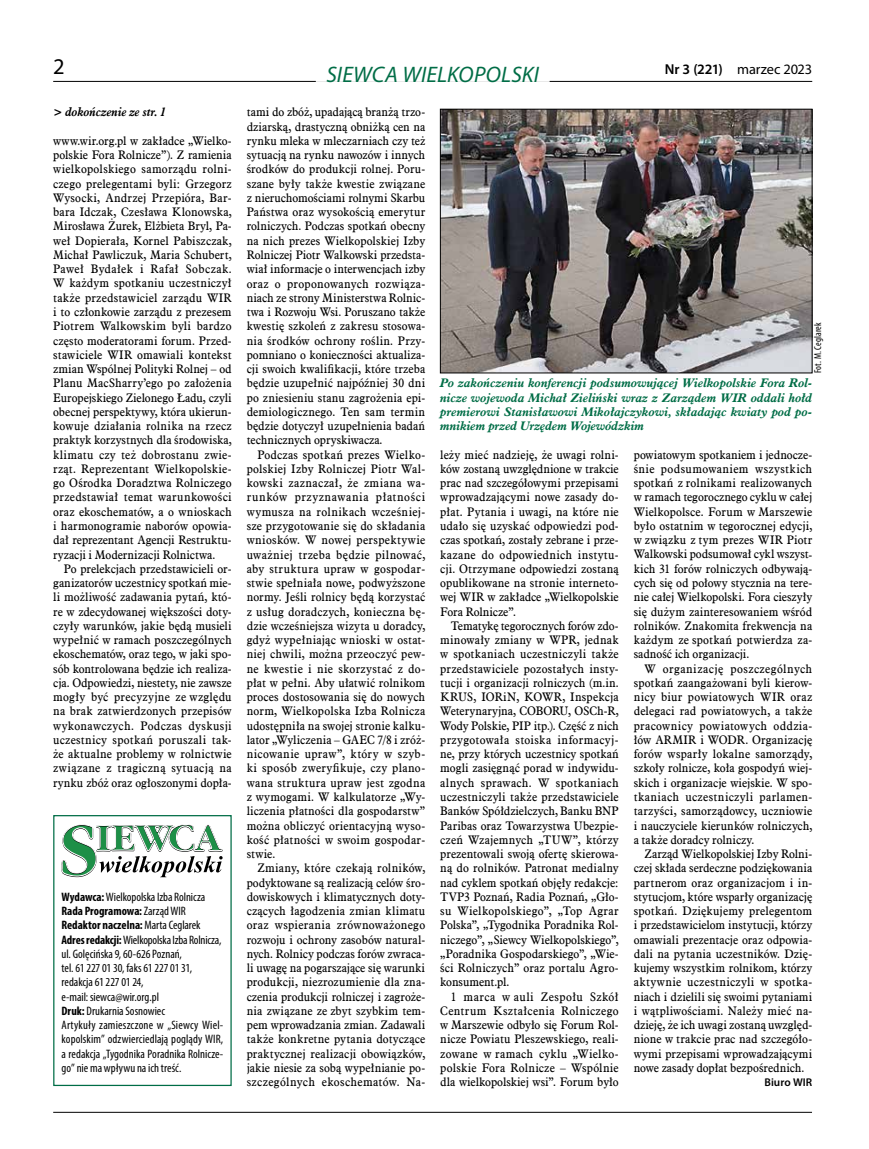
<style>
.page{position:relative;width:869px;height:1149px;background:#fff}
.page>*{position:absolute;margin:0;border:0;box-sizing:border-box;transform-origin:0 0}
.t1{font:italic 22.5px "Myriad Pro";letter-spacing:.01em;color:#006d46}
.t2{font:22.5px "Myriad Pro";color:#000}
.t3{font:14.38px "Myriad Pro";letter-spacing:-.01em;color:#000}
.t4{font:condensed 12.25px/14.2px "Myriad Pro";color:#000}
.t5{font:12.12px/14.2px "Aldine 721 EU";letter-spacing:.005em;color:#000;text-align:justify;scale:.95 1}
.t6{font:italic 700 12.12px/14.2px "Aldine 721 EU";color:#006d46;text-align:justify}
.t7{font:italic 700 12.12px "Aldine 721 EU";color:#000;scale:.95 1}
.t8{font:600 11.25px "Myriad Pro";color:#000}
.t9{font:condensed 10px "Myriad Pro";letter-spacing:.01em;color:#000}
.s1{font-weight:600}
.s2{font-weight:700}
</style>
<div class="page">
<hr style="left:53px;top:81px;width:758px;height:1px;background:#000">
<svg style="left:316px;top:81px;width:233px;height:1px"></svg>
<hr style="left:53px;top:1111px;width:758px;height:1px;background:#000">
<div style="left:53px;top:814px;width:178px;height:271px;border:1px solid #006d46"></div>
<svg style="left:61px;top:824px;width:162px;height:53px"></svg>
<img style="left:442px;top:111px;width:367px;height:260px">
<div style="left:440px;top:109px;width:371px;height:264px;border:1px solid #000"></div>
<h1 class="t2" style="left:53px;top:53px;width:13px">2</h1>
<p class="t3" style="left:664px;top:60px;width:149px"><span class="s1">Nr 3 (221)</span> marzec 2023</p>
<h1 class="t1" style="left:326px;top:60px;width:214px">SIEWCA WIELKOPOLSKI</h1>
<p class="t7" style="left:53px;top:104px;width:120px">&gt; dokończenie ze str. 1</p>
<p class="t5" style="left:53px;top:134px;width:189px">www.wir.org.pl w zakładce „Wielko&shy;polskie Fora Rolnicze”). Z ramienia wielkopolskiego samorządu rolni&shy;czego prelegentami byli: Grzegorz Wysocki, Andrzej Przepióra, Bar&shy;bara Idczak, Czesława Klonowska, Mirosława Żurek, Elżbieta Bryl, Pa&shy;weł Dopierała, Kornel Pabiszczak, Michał Pawliczuk, Maria Schubert, Paweł Bydałek i Rafał Sobczak.<br>W każdym spotkaniu uczestniczył także przedstawiciel zarządu WIR i to członkowie zarządu z prezesem Piotrem Walkowskim byli bardzo często moderatorami forum. Przed&shy;stawiciele WIR omawiali kontekst zmian Wspólnej Polityki Rolnej – od Planu MacSharry’ego po założenia Europejskiego Zielonego Ładu, czyli obecnej perspektywy, która ukierun&shy;kowuje działania rolnika na rzecz praktyk korzystnych dla środowiska, klimatu czy też dobrostanu zwie&shy;rząt. Reprezentant Wielkopolskie&shy;go Ośrodka Doradztwa Rolniczego przedstawiał temat warunkowości oraz ekoschematów, a o wnioskach i harmonogramie naborów opowia&shy;dał reprezentant Agencji Restruktu&shy;ryzacji i Modernizacji Rolnictwa.</p>
<p class="t5" style="left:53px;top:562px;width:189px;text-indent:11px">Po prelekcjach przedstawicieli or&shy;ganizatorów uczestnicy spotkań mie&shy;li możliwość zadawania pytań, któ&shy;re w zdecydowanej większości doty&shy;czyły warunków, jakie będą musieli wypełnić w ramach poszczególnych ekoschematów, oraz tego, w jaki spo&shy;sób kontrolowana będzie ich realiza&shy;cja. Odpowiedzi, niestety, nie zawsze mogły być precyzyjne ze względu na brak zatwierdzonych przepisów wykonawczych. Podczas dyskusji uczestnicy spotkań poruszali tak&shy;że aktualne problemy w rolnictwie związane z tragiczną sytuacją na rynku zbóż oraz ogłoszonymi dopła-</p>
<p class="t4" style="left:61px;top:889px;width:163px"><span class="s2">Wydawca:</span> Wielkopolska Izba Rolnicza <span class="s2">Rada Programowa:</span> Zarząd WIR <span class="s2">Redaktor naczelna:</span> Marta Ceglarek <span class="s2">Adres redakcji:</span> Wielkopolska Izba Rolnicza, ul. Golęcińska 9, 60-626 Poznań,<br>tel. 61 227 01 30, faks 61 227 01 31, redakcja 61 227 01 24,<br>e-mail: siewca@wir.org.pl<br><span class="s2">Druk:</span> Drukarnia Sosnowiec<br>Artykuły zamieszczone w „Siewcy Wiel&shy;kopolskim” odzwierciedlają poglądy WIR, a redakcja „Tygodnika Poradnika Rolnicze&shy;go” nie ma wpływu na ich treść.</p>
<p class="t5" style="left:246px;top:105px;width:189px">tami do zbóż, upadającą branżą trzo&shy;dziarską, drastyczną obniżką cen na rynku mleka w mleczarniach czy też sytuacją na rynku nawozów i innych środków do produkcji rolnej. Poru&shy;szane były także kwestie związane z nieruchomościami rolnymi Skarbu Państwa oraz wysokością emerytur rolniczych. Podczas spotkań obecny na nich prezes Wielkopolskiej Izby Rolniczej Piotr Walkowski przedsta&shy;wiał informacje o interwencjach izby oraz o proponowanych rozwiąza&shy;niach ze strony Ministerstwa Rolnic&shy;twa i Rozwoju Wsi. Poruszano także kwestię szkoleń z zakresu stosowa&shy;nia środków ochrony roślin. Przy&shy;pomniano o konieczności aktualiza&shy;cji swoich kwalifikacji, które trzeba będzie uzupełnić najpóźniej 30 dni po zniesieniu stanu zagrożenia epi&shy;demiologicznego. Ten sam termin będzie dotyczył uzupełnienia badań technicznych opryskiwacza.</p>
<p class="t5" style="left:246px;top:448px;width:189px;text-indent:11px">Podczas spotkań prezes Wielko&shy;polskiej Izby Rolniczej Piotr Wal&shy;kowski zaznaczał, że zmiana wa&shy;runków przyznawania płatności wymusza na rolnikach wcześniej&shy;sze przygotowanie się do składania wniosków. W nowej perspektywie uważniej trzeba będzie pilnować, aby struktura upraw w gospodar&shy;stwie spełniała nowe, podwyższone normy. Jeśli rolnicy będą korzystać z usług doradczych, konieczna bę&shy;dzie wcześniejsza wizyta u doradcy, gdyż wypełniając wnioski w ostat&shy;niej chwili, można przeoczyć pew&shy;ne kwestie i nie skorzystać z do&shy;płat w pełni. Aby ułatwić rolnikom proces dostosowania się do nowych norm, Wielkopolska Izba Rolnicza udostępniła na swojej stronie kalku&shy;lator „Wyliczenia – GAEC 7/8 i zróż&shy;nicowanie upraw”, który w szyb&shy;ki sposób zweryfikuje, czy plano&shy;wana struktura upraw jest zgodna z wymogami. W kalkulatorze „Wy&shy;liczenia płatności dla gospodarstw” można obliczyć orientacyjną wyso&shy;kość płatności w swoim gospodar&shy;stwie.</p>
<p class="t5" style="left:246px;top:861px;width:189px;text-indent:11px">Zmiany, które czekają rolników, podyktowane są realizacją celów śro&shy;dowiskowych i klimatycznych doty&shy;czących łagodzenia zmian klimatu oraz wspierania zrównoważonego rozwoju i ochrony zasobów natural&shy;nych. Rolnicy podczas forów zwraca&shy;li uwagę na pogarszające się warunki produkcji, niezrozumienie dla zna&shy;czenia produkcji rolniczej i zagroże&shy;nia związane ze zbyt szybkim tem&shy;pem wprowadzania zmian. Zadawali także konkretne pytania dotyczące praktycznej realizacji obowiązków, jakie niesie za sobą wypełnianie po&shy;szczególnych ekoschematów. Na-</p>
<p class="t9" style="left:811px;top:373px;width:52px;rotate:-90deg">Fot. M. Ceglarek</p>
<p class="t6" style="left:440px;top:376px;width:373px">Po zakończeniu konferencji podsumowującej Wielkopolskie Fora Rol&shy;nicze wojewoda Michał Zieliński wraz z Zarządem WIR oddali hołd premierowi Stanisławowi Mikołajczykowi, składając kwiaty pod po&shy;mnikiem przed Urzędem Wojewódzkim</p>
<p class="t5" style="left:440px;top:448px;width:189px">leży mieć nadzieję, że uwagi rolni&shy;ków zostaną uwzględnione w trakcie prac nad szczegółowymi przepisami wprowadzającymi nowe zasady do&shy;płat. Pytania i uwagi, na które nie udało się uzyskać odpowiedzi pod&shy;czas spotkań, zostały zebrane i prze&shy;kazane do odpowiednich instytu&shy;cji. Otrzymane odpowiedzi zostaną opublikowane na stronie interneto&shy;wej WIR w zakładce „Wielkopolskie Fora Rolnicze”.</p>
<p class="t5" style="left:440px;top:619px;width:189px;text-indent:11px">Tematykę tegorocznych forów zdo&shy;minowały zmiany w WPR, jednak w spotkaniach uczestniczyli także przedstawiciele pozostałych insty&shy;tucji i organizacji rolniczych (m.in.<br>KRUS, IORiN, KOWR, Inspekcja Weterynaryjna, COBORU, OSCh-R, Wody Polskie, PIP itp.). Część z nich przygotowała stoiska informacyj&shy;ne, przy których uczestnicy spotkań mogli zasięgnąć porad w indywidu&shy;alnych sprawach. W spotkaniach uczestniczyli także przedstawiciele Banków Spółdzielczych, Banku BNP Paribas oraz Towarzystwa Ubezpie&shy;czeń Wzajemnych „TUW”, którzy prezentowali swoją ofertę skierowa&shy;ną do rolników. Patronat medialny nad cyklem spotkań objęły redakcje:<br>TVP3 Poznań, Radia Poznań, „Gło&shy;su Wielkopolskiego”, „Top Agrar Polska”, „Tygodnika Poradnika Rol&shy;niczego”, „Siewcy Wielkopolskiego”, „Poradnika Gospodarskiego”, „Wie&shy;ści Rolniczych” oraz portalu Agro&shy;konsument.pl.</p>
<p class="t5" style="left:440px;top:989px;width:189px;text-indent:11px">1 marca w auli Zespołu Szkół Centrum Kształcenia Rolniczego w Marszewie odbyło się Forum Rol&shy;nicze Powiatu Pleszewskiego, reali&shy;zowane w ramach cyklu „Wielko&shy;polskie Fora Rolnicze – Wspólnie dla wielkopolskiej wsi”. Forum było</p>
<p class="t5" style="left:633px;top:448px;width:189px">powiatowym spotkaniem i jednocze&shy;śnie podsumowaniem wszystkich spotkań z rolnikami realizowanych w ramach tegorocznego cyklu w całej Wielkopolsce. Forum w Marszewie było ostatnim w tegorocznej edycji, w związku z tym prezes WIR Piotr Walkowski podsumował cykl wszyst&shy;kich 31 forów rolniczych odbywają&shy;cych się od połowy stycznia na tere&shy;nie całej Wielkopolski. Fora cieszyły się dużym zainteresowaniem wśród rolników. Znakomita frekwencja na każdym ze spotkań potwierdza za&shy;sadność ich organizacji.</p>
<p class="t5" style="left:633px;top:661px;width:189px;text-indent:11px">W organizację poszczególnych spotkań zaangażowani byli kierow&shy;nicy biur powiatowych WIR oraz delegaci rad powiatowych, a także pracownicy powiatowych oddzia&shy;łów ARMIR i WODR. Organizację forów wsparły lokalne samorządy, szkoły rolnicze, koła gospodyń wiej&shy;skich i organizacje wiejskie. W spo&shy;tkaniach uczestniczyli parlamen&shy;tarzyści, samorządowcy, uczniowie i nauczyciele kierunków rolniczych, a także doradcy rolniczy.</p>
<p class="t5" style="left:633px;top:847px;width:189px;text-indent:11px">Zarząd Wielkopolskiej Izby Rolni&shy;czej składa serdeczne podziękowania partnerom oraz organizacjom i in&shy;stytucjom, które wsparły organizację spotkań. Dziękujemy prelegentom i przedstawicielom instytucji, którzy omawiali prezentacje oraz odpowia&shy;dali na pytania uczestników. Dzię&shy;kujemy wszystkim rolnikom, którzy aktywnie uczestniczyli w spotka&shy;niach i dzielili się swoimi pytaniami i wątpliwościami. Należy mieć na&shy;dzieję, że ich uwagi zostaną uwzględ&shy;nione w trakcie prac nad szczegóło&shy;wymi przepisami wprowadzającymi nowe zasady dopłat bezpośrednich.</p>
<p class="t8" style="left:764px;top:1074px;width:49px">Biuro WIR</p>
</div>
